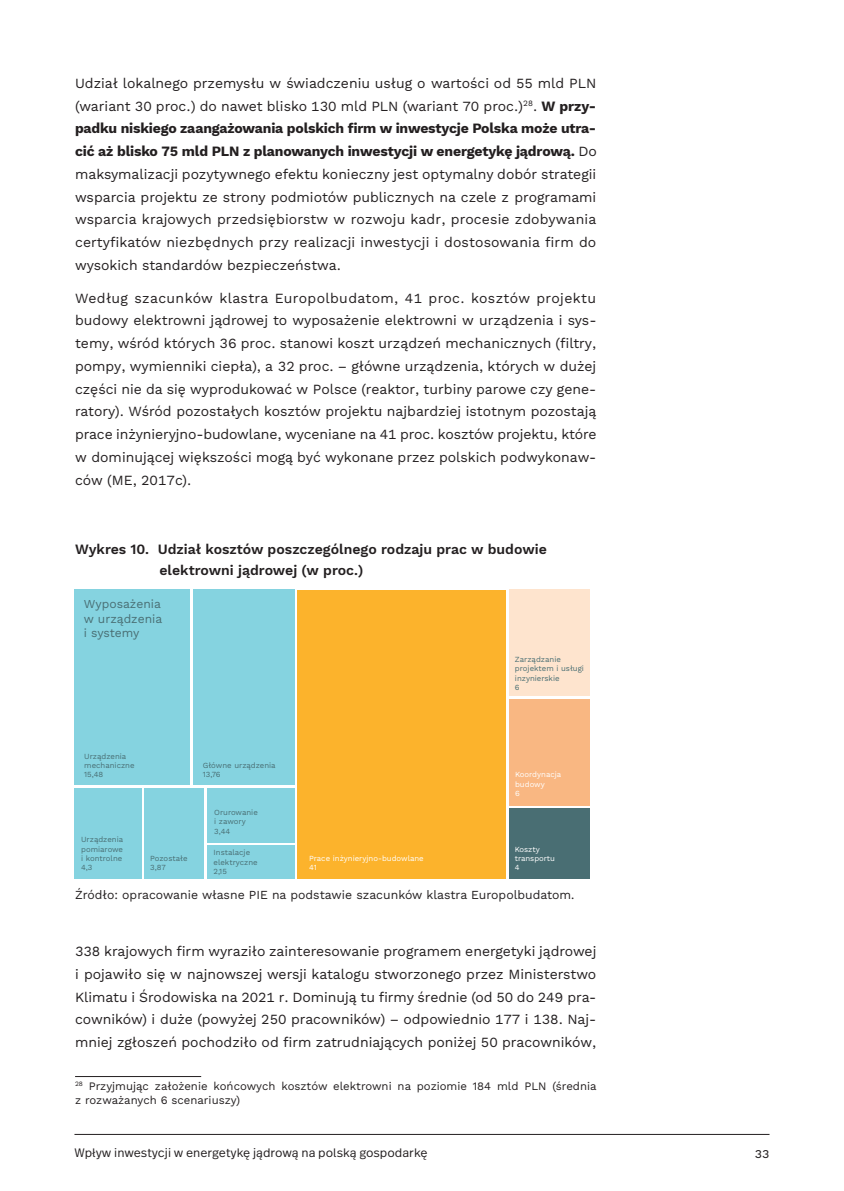
<style>
.page{position:relative;width:844px;height:1191px;background:#fff}
.page>*{position:absolute;margin:0;border:0;box-sizing:border-box;transform-origin:0 0}
.t1{font:14px/22.8px "Work Sans";color:#231f20;text-align:justify}
.t2{font:600 14px/21px "Work Sans";color:#231f20}
.t3{font:12.25px "Work Sans";color:#231f20}
.t4{font:300 12.25px "Real Text Pro";color:#231f20}
.t5{font:12.08px/14.5px "Work Sans";color:#496e73;text-align:justify}
.t6{font:11.38px/13.7px "Work Sans";color:#231f20}
.t7{font:7.7px/9.3px "Work Sans";color:#496e73}
.t8{font:7.7px/9.3px "Work Sans";color:#fff}
.s1{font-weight:700}
</style>
<div class="page">
<hr style="left:74px;top:1134px;width:695px;height:1px;background:#231f20">
<hr style="left:75px;top:1076px;width:126px;height:1px;background:#231f20">
<div style="left:75px;top:590px;width:115px;height:195px;background:#85d3e0"></div>
<div style="left:193px;top:590px;width:101px;height:195px;background:#85d3e0"></div>
<div style="left:74px;top:788px;width:67px;height:90px;background:#85d3e0"></div>
<div style="left:144px;top:788px;width:60px;height:90px;background:#85d3e0"></div>
<div style="left:207px;top:788px;width:87px;height:54px;background:#85d3e0"></div>
<div style="left:207px;top:845px;width:87px;height:33px;background:#85d3e0"></div>
<div style="left:297px;top:590px;width:209px;height:288px;background:#fcb32c"></div>
<div style="left:509px;top:590px;width:80px;height:106px;background:#fee4ce"></div>
<div style="left:509px;top:699px;width:80px;height:106px;background:#f9b782"></div>
<div style="left:509px;top:808px;width:80px;height:70px;background:#496e73"></div>
<p class="t1" style="left:75px;top:71px;width:523px">Udział lokalnego przemysłu w świadczeniu usług o wartości od 55 mld PLN (wariant 30 proc.) do nawet blisko 130 mld PLN (wariant 70 proc.)<sup>28</sup>. <span class="s1">W przy&shy;padku niskiego zaangażowania polskich firm w inwestycje Polska może utra&shy;cić aż blisko 75 mld PLN z planowanych inwestycji w energetykę jądrową.</span> Do maksymalizacji pozytywnego efektu konieczny jest optymalny dobór strategii wsparcia projektu ze strony podmiotów publicznych na czele z programami wsparcia krajowych przedsiębiorstw w rozwoju kadr, procesie zdobywania certyfikatów niezbędnych przy realizacji inwestycji i dostosowania firm do wysokich standardów bezpieczeństwa.</p>
<p class="t1" style="left:75px;top:286px;width:523px">Według szacunków klastra Europolbudatom, 41 proc. kosztów projektu budowy elektrowni jądrowej to wyposażenie elektrowni w urządzenia i sys&shy;temy, wśród których 36 proc. stanowi koszt urządzeń mechanicznych (filtry, pompy, wymienniki ciepła), a 32 proc. – główne urządzenia, których w dużej części nie da się wyprodukować w Polsce (reaktor, turbiny parowe czy gene&shy;ratory). Wśród pozostałych kosztów projektu najbardziej istotnym pozostają prace inżynieryjno-budowlane, wyceniane na 41 proc. kosztów projektu, które w dominującej większości mogą być wykonane przez polskich podwykonaw&shy;ców (ME, 2017c).</p>
<p class="t2" style="left:159px;top:539px;width:389px;text-indent:-84px">Wykres 10. Udział kosztów poszczególnego rodzaju prac w budowie elektrowni jądrowej (w proc.)</p>
<p class="t5" style="left:84px;top:596px;width:80px">Wyposażenia w urządzenia i systemy</p>
<p class="t7" style="left:84px;top:751px;width:52px">Urządzenia mechaniczne<br>15,48</p>
<p class="t7" style="left:81px;top:834px;width:43px;text-align:justify">Urządzenia pomiarowe i kontrolne 4,3</p>
<p class="t7" style="left:150px;top:853px;width:39px">Pozostałe<br>3,87</p>
<p class="t7" style="left:203px;top:760px;width:74px">Główne urządzenia<br>13,76</p>
<p class="t7" style="left:214px;top:807px;width:45px">Orurowanie i zawory<br>3,44</p>
<p class="t7" style="left:213px;top:847px;width:46px">Instalacje elektryczne<br>2,15</p>
<p class="t8" style="left:309px;top:853px;width:116px">Prace inżynieryjno-budowlane<br>41</p>
<p class="t7" style="left:515px;top:654px;width:70px">Zarządzanie projektem i usługi inzynierskie<br>6</p>
<p class="t8" style="left:515px;top:769px;width:48px">Koordynacja budowy<br>6</p>
<p class="t8" style="left:514px;top:844px;width:42px">Koszty transportu<br>4</p>
<p class="t3" style="left:75px;top:885px;width:501px">Źródło: opracowanie własne PIE na podstawie szacunków klastra Europolbudatom.</p>
<p class="t1" style="left:75px;top:939px;width:522px">338 krajowych firm wyraziło zainteresowanie programem energetyki jądrowej i pojawiło się w najnowszej wersji katalogu stworzonego przez Ministerstwo Klimatu i Środowiska na 2021 r. Dominują tu firmy średnie (od 50 do 249 pra&shy;cowników) i duże (powyżej 250 pracowników) – odpowiednio 177 i 138. Naj&shy;mniej zgłoszeń pochodziło od firm zatrudniających poniżej 50 pracowników,</p>
<p class="t6" style="left:75px;top:1079px;width:523px"><sup>28</sup> Przyjmując założenie końcowych kosztów elektrowni na poziomie 184 mld PLN (średnia z rozważanych 6 scenariuszy)</p>
<p class="t4" style="left:74px;top:1143px;width:355px">Wpływ inwestycji w energetykę jądrową na polską gospodarkę</p>
<p class="t1" style="left:754px;top:1141px;width:16px">33</p>
</div>
